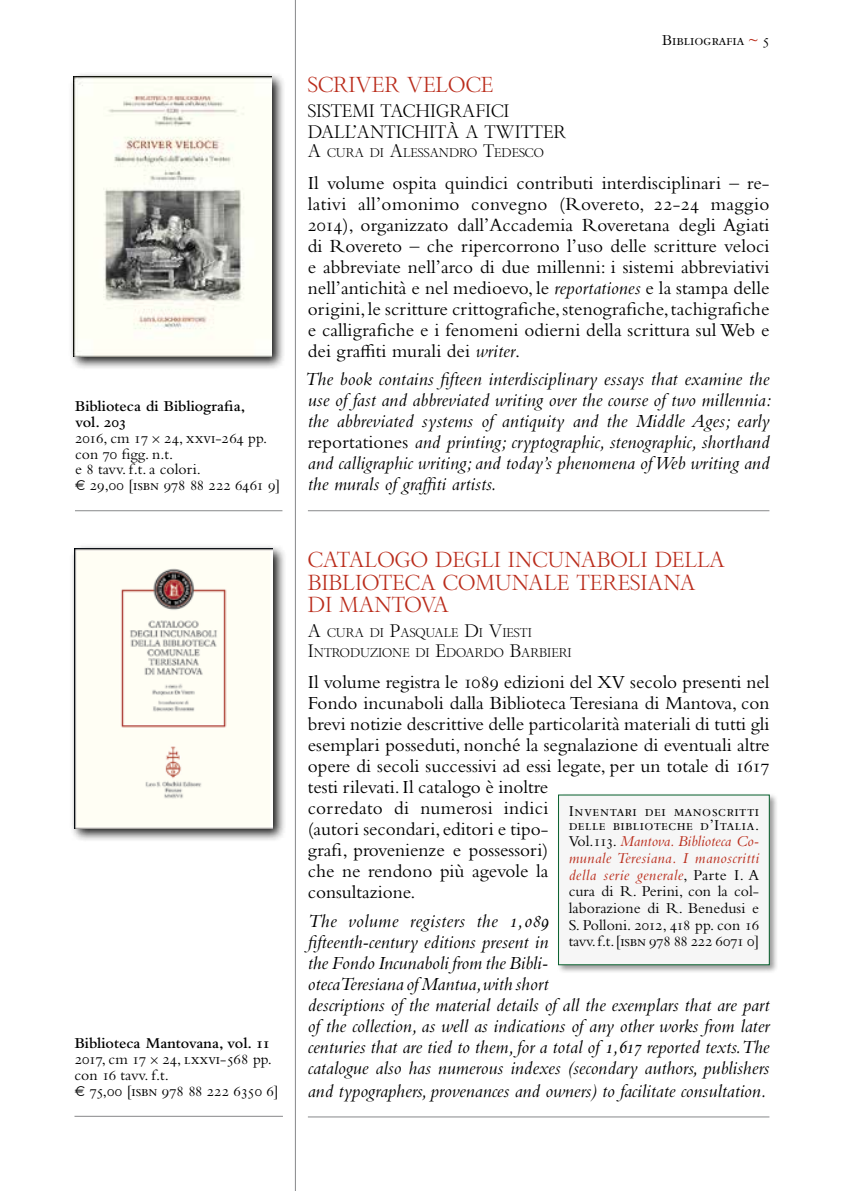
<style>
.page{position:relative;width:844px;height:1191px;background:#fff}
.page>*{position:absolute;margin:0;border:0;box-sizing:border-box;transform-origin:0 0}
.t1{font:21px/22.8px "Bembo Titling MT Std";color:#ba2c1b}
.t2{font:19.25px/21px "Bembo Std";letter-spacing:.005em;color:#000;text-align:justify}
.t3{font:italic 19.25px/21px "Bembo Std";color:#000;text-align:justify}
.t4{font:17.5px/20.1px "Bembo Titling MT Std";color:#000}
.t5{font:15.75px/15.9px "Bembo Std";color:#000}
.t6{font:15.75px/14px "Bembo Std";letter-spacing:.025em;color:#000}
.t7{font:12.25px/19.8px "Bembo Titling MT Std";color:#000}
.s1{font-weight:600}
.s2{font-family:"Bembo Cost"}
.s3{color:#ba2c1b}
.s4{font-size:17.5px}
.s5{font-style:italic}
.s6{font-style:normal}
.s7{font-style:italic;color:#ba2c1b}
</style>
<div class="page">
<hr style="left:295px;top:0;width:1px;height:1191px;background:#87888a">
<hr style="left:308px;top:510px;width:461px;height:1px;background:#87888a">
<hr style="left:308px;top:1116px;width:461px;height:1px;background:#87888a">
<div style="left:68px;top:72px;width:218px;height:298px;background:#000;opacity:.91"></div>
<img style="left:73px;top:77px;width:199px;height:280px">
<hr style="left:75px;top:510px;width:207px;height:1px;background:#87888a">
<div style="left:69px;top:543px;width:218px;height:299px;background:#000;opacity:.91"></div>
<img style="left:74px;top:548px;width:199px;height:280px">
<hr style="left:74px;top:1115px;width:209px;height:1px;background:#87888a">
<div style="left:556px;top:793px;width:222px;height:180px;background:#000;opacity:.4"></div>
<div style="left:558px;top:795px;width:211px;height:169px;background:#f6f6f6"></div>
<p class="t5" style="left:75px;top:398px;width:207px"><span class="s1">Biblioteca di Bibliografia,<br>vol. 203<br></span>2016, cm 17 <span class="s2">¥</span> 24, xxvi-264 pp. con 70 figg. n.t.<br>e 8 tavv. f.t. a colori.<br><span class="s2">√</span> 29,00 [isbn 978 88 222 6461 9]</p>
<p class="t5" style="left:74px;top:1035px;width:205px"><span class="s1">Biblioteca Mantovana, vol. 11<br></span>2017, cm 17 <span class="s2">¥</span> 24, lxxvi-568 pp. con 16 tavv. f.t.<br><span class="s2">√</span> 75,00 [isbn 978 88 222 6350 6]</p>
<p class="t5" style="left:662px;top:32px;width:109px">Bibliografia <span class="s3">~</span> 5</p>
<p class="t1" style="left:308px;top:73px;width:187px">SCRIVER VELOCE</p>
<p class="t4" style="left:308px;top:101px;width:260px">SISTEMI TACHIGRAFICI<br>DALL’ANTICHITÀ A TWITTER</p>
<p class="t7" style="left:308px;top:143px;width:237px"><span class="s4">A</span> CURA DI <span class="s4">A</span>LESSANDRO <span class="s4">T</span>EDESCO</p>
<p class="t2" style="left:308px;top:172px;width:463px">Il volume ospita quindici contributi interdisciplinari – re&shy;lativi all’omonimo convegno (Rovereto, 22-24 maggio 2014), organizzato dall’Accademia Roveretana degli Agiati di Rovereto – che ripercorrono l’uso delle scritture veloci e abbreviate nell’arco di due millenni: i sistemi abbreviativi nell’antichità e nel medioevo, le <span class="s5">reportationes</span> e la stampa delle origini, le scritture crittografiche, stenografiche, tachigrafiche e calligrafiche e i fenomeni odierni della scrittura sul Web e dei graffiti murali dei <span class="s5">writer</span>.</p>
<p class="t3" style="left:305px;top:368px;width:468px">The book contains fifteen interdisciplinary essays that examine the use of fast and abbreviated writing over the course of two millennia: the abbreviated systems of antiquity and the Middle Ages; early <span class="s6">reportationes</span> and printing; cryptographic, stenographic, shorthand and calligraphic writing; and today’s phenomena of Web writing and the murals of graffiti artists.</p>
<p class="t1" style="left:308px;top:548px;width:418px">CATALOGO DEGLI INCUNABOLI DELLA<br>BIBLIOTECA COMUNALE TERESIANA<br>DI MANTOVA</p>
<p class="t7" style="left:308px;top:622px;width:265px"><span class="s4">A</span> CURA DI <span class="s4">P</span>ASQUALE <span class="s4">D</span>I <span class="s4">V</span>IESTI<br><span class="s4">I</span>NTRODUZIONE DI <span class="s4">E</span>DOARDO <span class="s4">B</span>ARBIERI</p>
<p class="t2" style="left:308px;top:671px;width:463px;text-align:left">Il volume registra le 1089 edizioni del XV secolo presenti nel Fondo incunaboli dalla Biblioteca Teresiana di Mantova, con brevi notizie descrittive delle particolarità materiali di tutti gli esemplari posseduti, nonché la segnalazione di eventuali altre opere di secoli successivi ad essi legate, per un totale di 1617 testi rilevati. Il catalogo è inoltre<br>corredato di numerosi indici<br>(autori secondari, editori e tipo-<br>grafi, provenienze e possessori)<br>che ne rendono più agevole la<br>consultazione.</p>
<p class="t3" style="left:308px;top:909px;width:463px;text-align:left">The volume registers the 1,089<br>fifteenth-century editions present in<br>the Fondo Incunaboli from the Bibli-<br>oteca Teresiana of Mantua, with short<br>descriptions of the material details of all the exemplars that are part of the collection, as well as indications of any other works from later centuries that are tied to them, for a total of 1,617 reported texts. The catalogue also has numerous indexes (secondary authors, publishers</p>
<p class="t3" style="left:308px;top:1079px;width:460px">and typographers, provenances and owners) to facilitate consultation.</p>
<p class="t6" style="left:568px;top:803px;width:192px">Inventari dei manoscritti delle biblioteche d’Italia.</p>
<p class="t5" style="left:568px;top:833px;width:192px;line-height:16.6px;text-align:justify">Vol.113. <span class="s7">Mantova. Biblioteca Co&shy;munale Teresiana. I manoscritti della serie generale</span>, Parte I. A cura di R. Perini, con la col&shy;laborazione di R. Benedusi e S. Polloni. 2012, 418 pp. con 16 tavv. f.t. [isbn 978 88 222 6071 0]</p>
</div>
